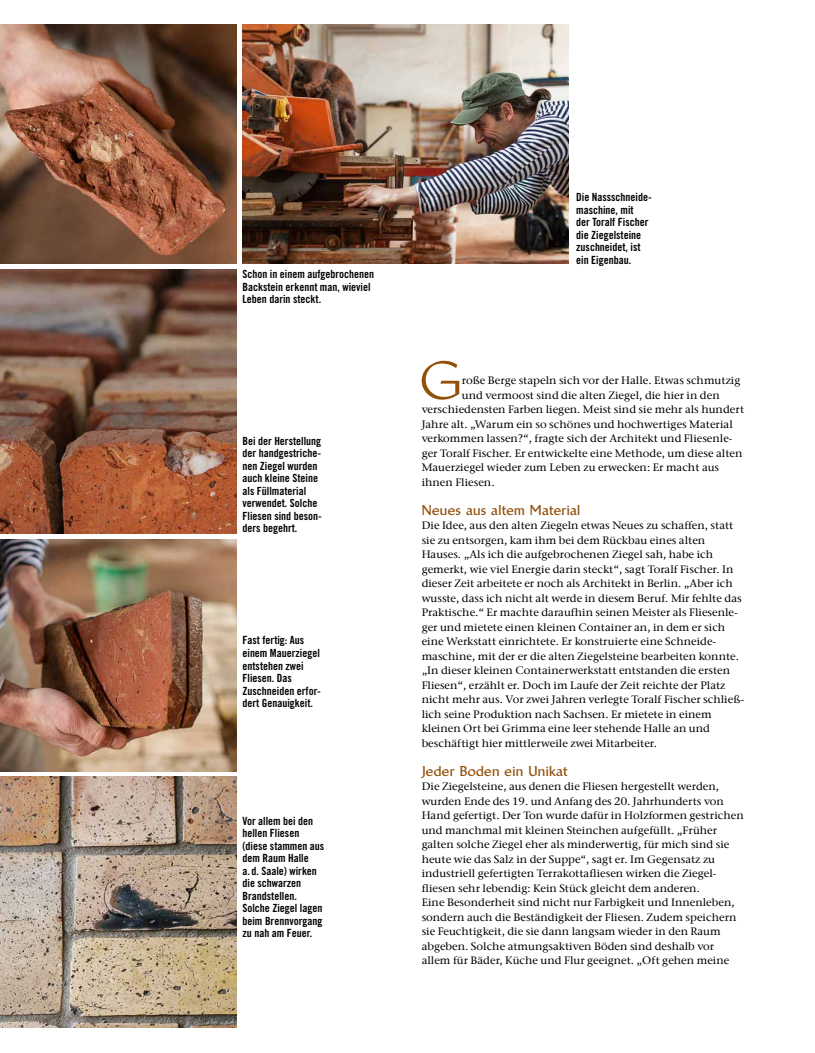
<style>
.page{position:relative;width:815px;height:1053px;background:#fff}
.page>*{position:absolute;margin:0;border:0;box-sizing:border-box;transform-origin:0 0}
.t1{font:51.25px "Brewery Pro";color:#92500b;scale:1.05 1}
.t2{font:700 13.75px "Brewery Pro";letter-spacing:.025em;color:#92500b}
.t3{font:11.25px/12.5px "Trade Gothic LT Pro Bd Cn 20";color:#000}
.t4{font:500 10.75px/14.5px "ITC Stone Serif Com";color:#000;scale:1.05 1}
</style>
<div class="page">
<img style="left:0;top:776px;width:236px;height:250px">
<img style="left:0;top:24px;width:236px;height:240px">
<img style="left:0;top:539px;width:236px;height:232px">
<img style="left:242px;top:24px;width:327px;height:240px">
<img style="left:0;top:269px;width:236px;height:264px">
<p class="t3" style="left:242px;top:268px;width:133px">Schon in einem aufgebrochenen<br>Backstein erkennt man, wieviel<br>Leben darin steckt.</p>
<p class="t3" style="left:242px;top:434px;width:81px">Bei der Herstellung der handgestriche&shy;nen Ziegel wurden auch kleine Steine als Füllmaterial verwendet. Solche<br>Fliesen sind beson&shy;ders begehrt.</p>
<p class="t3" style="left:242px;top:634px;width:80px">Fast fertig: Aus einem Mauerziegel entstehen zwei<br>Fliesen. Das<br>Zuschneiden erfor&shy;dert Genauigkeit.</p>
<p class="t3" style="left:242px;top:814px;width:83px">Vor allem bei den hellen Fliesen (diese stammen aus dem Raum Halle<br>a. d. Saale) wirken die schwarzen<br>Brandstellen.<br>Solche Ziegel lagen beim Brennvorgang zu nah am Feuer.</p>
<p class="t3" style="left:576px;top:191px;width:77px">Die Nassschneide&shy;maschine, mit<br>der Toralf Fischer die Ziegelsteine zuschneidet, ist ein Eigenbau.</p>
<h1 class="t1" style="left:420px;top:350px;width:41px">G</h1>
<p class="t4" style="left:462px;top:373px;width:267px">roße Berge stapeln sich vor der Halle. Etwas schmutzig</p>
<p class="t4" style="left:462px;top:388px;width:247px">und vermoost sind die alten Ziegel, die hier in den</p>
<p class="t4" style="left:422px;top:402px;width:309px">verschiedensten Farben liegen. Meist sind sie mehr als hundert</p>
<p class="t4" style="left:422px;top:417px;width:298px">Jahre alt. „Warum ein so schönes und hochwertiges Material</p>
<p class="t4" style="left:422px;top:431px;width:298px">verkommen lassen?“, fragte sich der Architekt und Fliesenle-</p>
<p class="t4" style="left:422px;top:446px;width:307px">ger Toralf Fischer. Er entwickelte eine Methode, um diese alten</p>
<p class="t4" style="left:422px;top:460px;width:285px">Mauerziegel wieder zum Leben zu erwecken: Er macht aus</p>
<p class="t4" style="left:422px;top:475px;width:71px">ihnen Fliesen.</p>
<p class="t2" style="left:422px;top:501px;width:160px">Neues aus altem Material</p>
<p class="t4" style="left:422px;top:518px;width:309px">Die Idee, aus den alten Ziegeln etwas Neues zu schaffen, statt sie zu entsorgen, kam ihm bei dem Rückbau eines alten Hauses. „Als ich die aufgebrochenen Ziegel sah, habe ich gemerkt, wie viel Energie darin steckt“, sagt Toralf Fischer. In dieser Zeit arbeitete er noch als Architekt in Berlin. „Aber ich wusste, dass ich nicht alt werde in diesem Beruf. Mir fehlte das Praktische.“ Er machte daraufhin seinen Meister als Fliesenle&shy;ger und mietete einen kleinen Container an, in dem er sich eine Werkstatt einrichtete. Er konstruierte eine Schneide&shy;maschine, mit der er die alten Ziegelsteine bearbeiten konnte. „In dieser kleinen Containerwerkstatt entstanden die ersten Fliesen“, erzählt er. Doch im Laufe der Zeit reichte der Platz nicht mehr aus. Vor zwei Jahren verlegte Toralf Fischer schließ&shy;lich seine Produktion nach Sachsen. Er mietete in einem kleinen Ort bei Grimma eine leer stehende Halle an und beschäftigt hier mittlerweile zwei Mitarbeiter.</p>
<p class="t2" style="left:422px;top:762px;width:148px">Jeder Boden ein Unikat</p>
<p class="t4" style="left:422px;top:779px;width:308px">Die Ziegelsteine, aus denen die Fliesen hergestellt werden, wurden Ende des 19. und Anfang des 20. Jahrhunderts von Hand gefertigt. Der Ton wurde dafür in Holzformen gestrichen und manchmal mit kleinen Steinchen aufgefüllt. „Früher galten solche Ziegel eher als minderwertig, für mich sind sie heute wie das Salz in der Suppe“, sagt er. Im Gegensatz zu industriell gefertigten Terrakottafliesen wirken die Ziegel&shy;fliesen sehr lebendig: Kein Stück gleicht dem anderen.<br>Eine Besonderheit sind nicht nur Farbigkeit und Innenleben, sondern auch die Beständigkeit der Fliesen. Zudem speichern sie Feuchtigkeit, die sie dann langsam wieder in den Raum abgeben. Solche atmungsaktiven Böden sind deshalb vor allem für Bäder, Küche und Flur geeignet. „Oft gehen meine</p>
</div>
